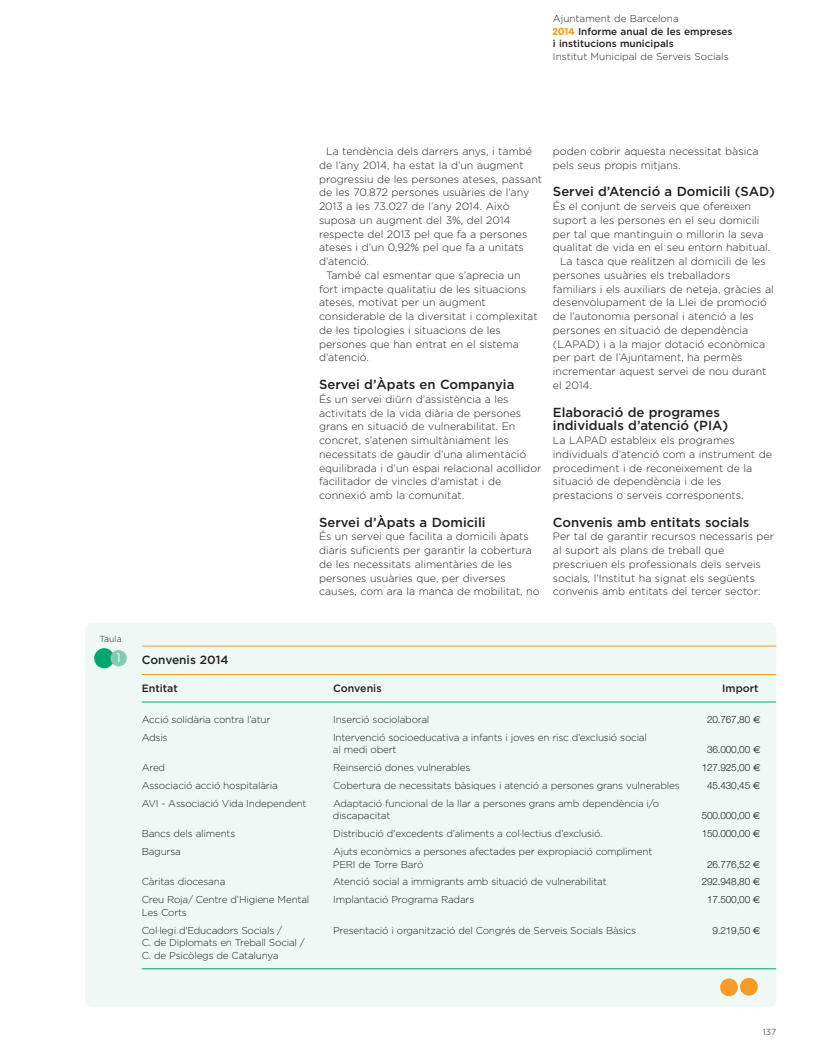
<style>
.page{position:relative;width:833px;height:1053px;background:#fff}
.page>*{position:absolute;margin:0;border:0;box-sizing:border-box;transform-origin:0 0}
.t1{font:500 13.12px/13.8px "Gotham";color:#231f20}
.t2{font:100 12.12px "VAG Rounded";color:#fff}
.t3{font:500 11.88px "Gotham";color:#231f20}
.t4{font:300 10.62px/13.8px "Gotham";color:#231f20}
.t5{font:500 10.62px "Gotham";color:#231f20}
.t6{font:300 10px/12.5px "Gotham";letter-spacing:-.02em;color:#231f20}
.t7{font:300 10px "Helvetica Neue";letter-spacing:-.015em;color:#231f20}
.t8{font:500 10px/12.5px "Gotham";color:#231f20}
.t9{font:300 10px "Gotham";color:#231f20}
.t10{font:300 8.75px "Gotham";color:#231f20}
.s1{font-weight:300}
.s2{font-family:"VAG Rounded";font-weight:900;color:#f89c27}
</style>
<div class="page">
<div style="left:85px;top:622px;width:691px;height:385px;background:#eef8f5;border-radius:7px"></div>
<hr style="left:142px;top:645px;width:634px;height:1px;background:#f89c27">
<hr style="left:142px;top:674px;width:634px;height:1px;background:#f89c27">
<hr style="left:142px;top:701px;width:634px;height:1px;background:#00a777">
<hr style="left:142px;top:968px;width:634px;height:1px;background:#00a777">
<div style="left:94px;top:648px;width:20px;height:20px;background:#00a66f;border-radius:50%"></div>
<div style="left:110px;top:650px;width:17px;height:16px;background:#84caaf;border-radius:50%"></div>
<div style="left:740px;top:977px;width:18px;height:18px;background:#f89c27;border-radius:50%"></div>
<div style="left:720px;top:978px;width:18px;height:18px;background:#f89c27;border-radius:50%"></div>
<p class="t8" style="left:553px;top:12px;width:181px"><span class="s1">Ajuntament de Barcelona<br></span><span class="s2">2014</span> Informe anual de les empreses i institucions municipals</p>
<p class="t9" style="left:553px;top:50px;width:177px">Institut Municipal de Serveis Socials</p>
<p class="t10" style="left:100px;top:634px;width:24px">Taula</p>
<p class="t2" style="left:117px;top:652px;width:6px">1</p>
<p class="t4" style="left:326px;top:144px;width:207px">La tendència dels darrers anys, i també</p>
<p class="t4" style="left:319px;top:158px;width:206px">de l’any 2014, ha estat la d’un augment</p>
<p class="t4" style="left:319px;top:172px;width:225px">progressiu de les persones ateses, passant</p>
<p class="t4" style="left:319px;top:186px;width:212px">de les 70.872 persones usuàries de l’any</p>
<p class="t4" style="left:319px;top:199px;width:192px">2013 a les 73.027 de l’any 2014. Això</p>
<p class="t4" style="left:319px;top:213px;width:193px">suposa un augment del 3%, del 2014</p>
<p class="t4" style="left:319px;top:227px;width:210px">respecte del 2013 pel que fa a persones</p>
<p class="t4" style="left:319px;top:241px;width:206px">ateses i d’un 0,92% pel que fa a unitats</p>
<p class="t4" style="left:319px;top:254px;width:52px">d’atenció.</p>
<p class="t4" style="left:326px;top:268px;width:196px">També cal esmentar que s’aprecia un</p>
<p class="t4" style="left:319px;top:282px;width:208px">fort impacte qualitatiu de les situacions</p>
<p class="t4" style="left:319px;top:296px;width:168px">ateses, motivat per un augment</p>
<p class="t4" style="left:319px;top:309px;width:220px">considerable de la diversitat i complexitat</p>
<p class="t4" style="left:319px;top:323px;width:183px">de les tipologies i situacions de les</p>
<p class="t4" style="left:319px;top:337px;width:201px">persones que han entrat en el sistema</p>
<p class="t4" style="left:319px;top:351px;width:52px">d’atenció.</p>
<p class="t1" style="left:319px;top:377px;width:197px">Servei d’Àpats en Companyia</p>
<p class="t4" style="left:319px;top:392px;width:224px">És un servei diürn d’assistència a les activitats de la vida diària de persones grans en situació de vulnerabilitat. En concret, s’atenen simultàniament les necessitats de gaudir d’una alimentació equilibrada i d’un espai relacional acollidor facilitador de vincles d’amistat i de connexió amb la comunitat.</p>
<p class="t1" style="left:319px;top:515px;width:168px">Servei d’Àpats a Domicili</p>
<p class="t4" style="left:319px;top:530px;width:222px">És un servei que facilita a domicili àpats diaris suficients per garantir la cobertura de les necessitats alimentàries de les persones usuàries que, per diverses causes, com ara la manca de mobilitat, no</p>
<p class="t4" style="left:553px;top:144px;width:207px">poden cobrir aquesta necessitat bàsica pels seus propis mitjans.</p>
<p class="t1" style="left:553px;top:185px;width:223px">Servei d’Atenció a Domicili (SAD)</p>
<p class="t4" style="left:553px;top:199px;width:200px">És el conjunt de serveis que ofereixen</p>
<p class="t4" style="left:553px;top:213px;width:208px">suport a les persones en el seu domicili</p>
<p class="t4" style="left:553px;top:227px;width:212px">per tal que mantinguin o millorin la seva</p>
<p class="t4" style="left:553px;top:241px;width:219px">qualitat de vida en el seu entorn habitual.</p>
<p class="t4" style="left:560px;top:254px;width:207px">La tasca que realitzen al domicili de les</p>
<p class="t4" style="left:553px;top:268px;width:179px">persones usuàries els treballadors</p>
<p class="t4" style="left:553px;top:282px;width:222px">familiars i els auxiliars de neteja, gràcies al</p>
<p class="t4" style="left:553px;top:296px;width:216px">desenvolupament de la Llei de promoció</p>
<p class="t4" style="left:553px;top:309px;width:202px">de l’autonomia personal i atenció a les</p>
<p class="t4" style="left:553px;top:323px;width:197px">persones en situació de dependència</p>
<p class="t4" style="left:553px;top:337px;width:214px">(LAPAD) i a la major dotació econòmica</p>
<p class="t4" style="left:553px;top:351px;width:191px">per part de l’Ajuntament, ha permès</p>
<p class="t4" style="left:553px;top:364px;width:215px">incrementar aquest servei de nou durant</p>
<p class="t4" style="left:553px;top:378px;width:41px">el 2014.</p>
<p class="t1" style="left:553px;top:405px;width:177px">Elaboració de programes individuals d’atenció (PIA)</p>
<p class="t4" style="left:553px;top:433px;width:220px">La LAPAD estableix els programes individuals d’atenció com a instrument de procediment i de reconeixement de la situació de dependència i de les prestacions o serveis corresponents.</p>
<p class="t1" style="left:553px;top:515px;width:198px">Convenis amb entitats socials</p>
<p class="t4" style="left:553px;top:530px;width:223px">Per tal de garantir recursos necessaris per al suport als plans de treball que prescriuen els professionals dels serveis socials, l’Institut ha signat els següents convenis amb entitats del tercer sector:</p>
<p class="t3" style="left:142px;top:653px;width:88px">Convenis 2014</p>
<p class="t5" style="left:142px;top:681px;width:37px">Entitat</p>
<p class="t5" style="left:333px;top:681px;width:50px">Convenis</p>
<p class="t5" style="left:722px;top:681px;width:38px">Import</p>
<p class="t6" style="left:142px;top:713px;width:130px">Acció solidària contra l’atur</p>
<p class="t6" style="left:333px;top:713px;width:98px">Inserció sociolaboral</p>
<p class="t7" style="left:707px;top:715px;width:45px">20.767,80</p>
<p class="t6" style="left:142px;top:731px;width:27px">Adsis</p>
<p class="t6" style="left:333px;top:731px;width:315px">Intervenció socioeducativa a infants i joves en risc d’exclusió social al medi obert</p>
<p class="t7" style="left:707px;top:746px;width:45px">36.000,00</p>
<p class="t6" style="left:142px;top:761px;width:25px">Ared</p>
<p class="t6" style="left:333px;top:761px;width:139px">Reinserció dones vulnerables</p>
<p class="t7" style="left:701px;top:764px;width:50px">127.925,00</p>
<p class="t6" style="left:142px;top:779px;width:137px">Associació acció hospitalària</p>
<p class="t6" style="left:333px;top:779px;width:348px">Cobertura de necessitats bàsiques i atenció a persones grans vulnerables</p>
<p class="t7" style="left:707px;top:781px;width:45px">45.430,45</p>
<p class="t6" style="left:142px;top:797px;width:166px">AVI - Associació Vida Independent</p>
<p class="t6" style="left:333px;top:797px;width:328px">Adaptació funcional de la llar a persones grans amb dependència i/o discapacitat</p>
<p class="t7" style="left:701px;top:812px;width:50px">500.000,00</p>
<p class="t6" style="left:142px;top:827px;width:95px">Bancs dels aliments</p>
<p class="t6" style="left:333px;top:827px;width:271px">Distribució d'excedents d’aliments a col·lectius d’exclusió.</p>
<p class="t7" style="left:701px;top:830px;width:50px">150.000,00</p>
<p class="t6" style="left:142px;top:845px;width:41px">Bagursa</p>
<p class="t6" style="left:333px;top:845px;width:321px">Ajuts econòmics a persones afectades per expropiació compliment<br>PERI de Torre Baró</p>
<p class="t7" style="left:707px;top:860px;width:45px">26.776,52</p>
<p class="t6" style="left:142px;top:875px;width:85px">Càritas diocesana</p>
<p class="t6" style="left:333px;top:875px;width:275px">Atenció social a immigrants amb situació de vulnerabilitat</p>
<p class="t7" style="left:701px;top:878px;width:50px">292.948,80</p>
<p class="t6" style="left:142px;top:893px;width:169px">Creu Roja/ Centre d’Higiene Mental</p>
<p class="t6" style="left:333px;top:893px;width:143px">Implantació Programa Radars</p>
<p class="t7" style="left:707px;top:896px;width:45px">17.500,00</p>
<p class="t6" style="left:142px;top:903px;width:142px;line-height:17.9px">Les Corts<br>Col·legi d'Educadors Socials /</p>
<p class="t6" style="left:333px;top:923px;width:304px">Presentació i organització del Congrés de Serveis Socials Bàsics</p>
<p class="t7" style="left:712px;top:926px;width:39px">9.219,50</p>
<p class="t6" style="left:142px;top:936px;width:165px">C. de Diplomats en Treball Social /<br>C. de Psicòlegs de Catalunya</p>
<p class="t10" style="left:763px;top:1026px;width:15px">137</p>
</div>
